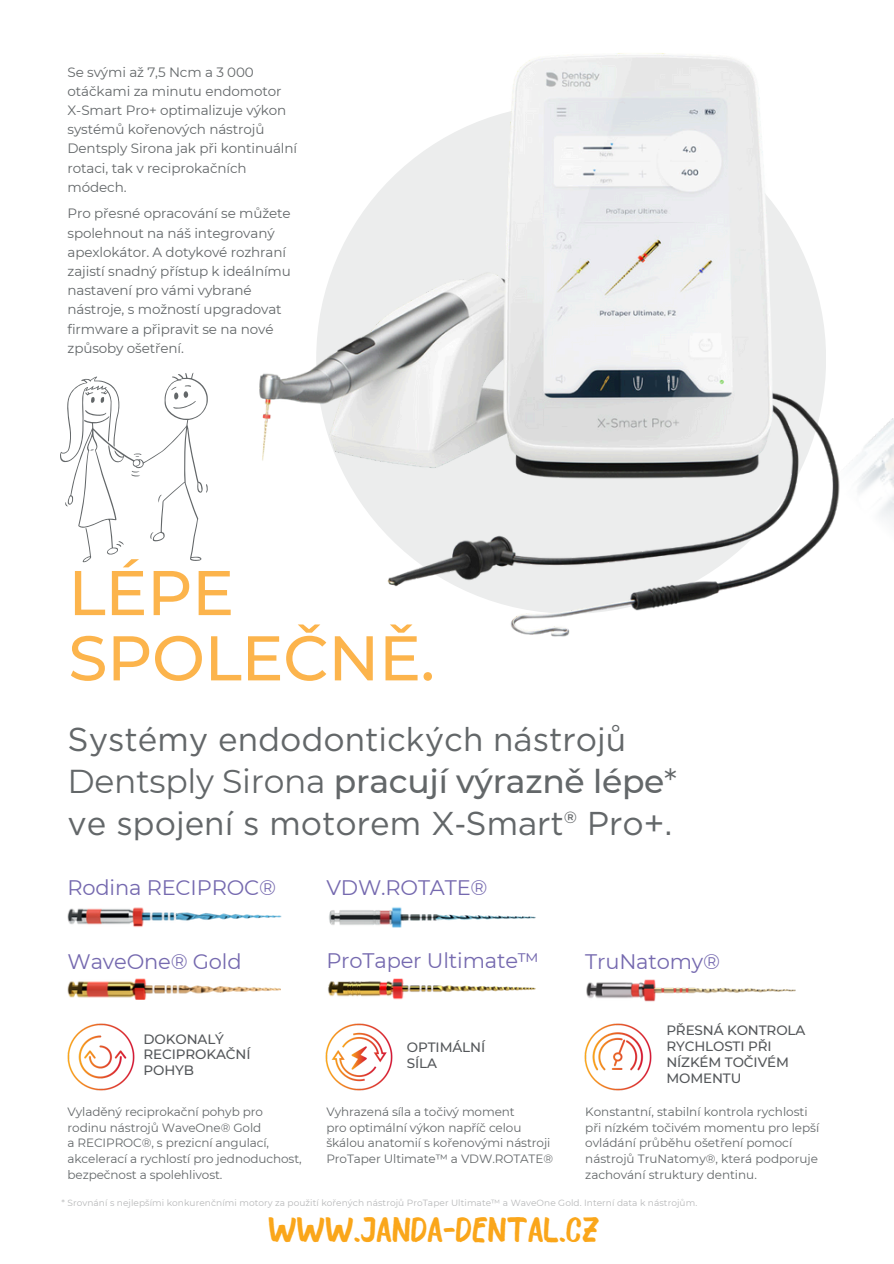
<style>
.page{position:relative;width:894px;height:1264px;background:#fff}
.page>*{position:absolute;margin:0;border:0;box-sizing:border-box;transform-origin:0 0}
.t1{font:500 63px/65.2px "Montserrat";letter-spacing:-.01em;color:#fcb44c}
.t2{font:33.9px "Bosk";color:#faa61a}
.t3{font:33px/41.7px "Gotham";color:#636769}
.t4{font:21px "Montserrat";letter-spacing:-.01em;color:#7569af}
.t5{font:13.5px/19.2px "Montserrat";letter-spacing:-.01em;color:#636769}
.t6{font:500 13.5px/15.8px "Montserrat";letter-spacing:-.01em;color:#54575a}
.t7{font:12px/15.8px "Montserrat";letter-spacing:-.01em;color:#636769}
.t8{font:9px "Montserrat";letter-spacing:.005em;color:#b7b8b9}
.s1{font-family:"Montserrat"}
.s2{font-family:"Montserrat";font-weight:500}
.s3{font-family:"Noto Sans"}
</style>
<div class="page">
<img style="left:878px;top:418px;width:15px;height:106px">
<img style="left:68px;top:978px;width:212px;height:21px">
<img style="left:68px;top:907px;width:214px;height:20px">
<img style="left:328px;top:978px;width:208px;height:21px">
<img style="left:329px;top:907px;width:207px;height:20px">
<img style="left:586px;top:979px;width:210px;height:23px">
<img style="left:67px;top:1023px;width:68px;height:68px">
<img style="left:325px;top:1023px;width:68px;height:68px">
<img style="left:584px;top:1023px;width:68px;height:68px">
<img style="left:207px;top:53px;width:671px;height:584px">
<svg style="left:60px;top:372px;width:147px;height:190px"></svg>
<p class="t5" style="left:68px;top:62px;width:231px">Se svými až 7,5 Ncm a 3 000 otáčkami za minutu endomotor<br>X‑Smart Pro+ optimalizuje výkon systémů kořenových nástrojů<br>Dentsply Sirona jak při kontinuální rotaci, tak v reciprokačních módech.</p>
<h1 class="t5" style="left:68px;top:203px;width:225px">Pro přesné opracování se můžete</h1>
<h3 class="t5" style="left:68px;top:223px;width:208px">spolehnout na náš integrovaný</h3>
<h5 class="t5" style="left:68px;top:242px;width:220px">apexlokátor. A dotykové rozhraní</h5>
<p class="t5" style="left:68px;top:262px;width:225px">zajistí snadný přístup k ideálnímu</p>
<h4 class="t5" style="left:68px;top:281px;width:186px">nastavení pro vámi vybrané</h4>
<p class="t5" style="left:68px;top:300px;width:216px">nástroje, s možností upgradovat</p>
<h5 class="t5" style="left:68px;top:319px;width:207px">firmware a připravit se na nové</h5>
<p class="t5" style="left:68px;top:338px;width:118px">způsoby ošetření.</p>
<p class="t1" style="left:68px;top:560px;width:368px">LÉPE<br>SPOLEČNĚ.</p>
<h5 class="t3" style="left:68px;top:718px;width:610px">Systémy endodontických nástrojů<br><span class="s1">Dentsply Sirona</span> <span class="s2">pracují výrazně lépe</span><span class="s1">* </span>ve spojení s motorem X<span class="s3">‑</span>Smart® Pro+.</h5>
<p class="t4" style="left:68px;top:874px;width:210px">Rodina RECIPROC®</p>
<p class="t4" style="left:326px;top:874px;width:163px">VDW.ROTATE®</p>
<h6 class="t4" style="left:68px;top:948px;width:175px">WaveOne® Gold</h6>
<p class="t6" style="left:143px;top:1030px;width:109px">DOKONALÝ<br>RECIPROKAČNÍ<br>POHYB</p>
<h6 class="t4" style="left:326px;top:947px;width:214px">ProTaper Ultimate™</h6>
<p class="t4" style="left:585px;top:949px;width:136px">TruNatomy®</p>
<h5 class="t6" style="left:407px;top:1039px;width:80px">OPTIMÁLNÍ<br>SÍLA</h5>
<p class="t6" style="left:666px;top:1022px;width:140px">PŘESNÁ KONTROLA<br>RYCHLOSTI PŘI<br>NÍZKÉM TOČIVÉM<br>MOMENTU</p>
<h6 class="t7" style="left:68px;top:1103px;width:235px">Vyladěný reciprokační pohyb pro rodinu nástrojů WaveOne® Gold<br>a RECIPROC®, s prezicní angulací, akcelerací a rychlostí pro jednoduchost, bezpečnost a spolehlivost.</h6>
<p class="t7" style="left:326px;top:1103px;width:228px">Vyhrazená síla a točivý moment<br>pro optimální výkon napříč celou škálou anatomií s kořenovými nástroji ProTaper Ultimate™ a VDW.ROTATE®</p>
<p class="t7" style="left:585px;top:1103px;width:235px">Konstantní, stabilní kontrola rychlosti při nízkém točivém momentu pro lepší ovládání průběhu ošetření pomocí nástrojů TruNatomy®, která podporuje zachování struktury dentinu.</p>
<p class="t8" style="left:62px;top:1197px;width:637px">* Srovnání s nejlepšími konkurenčními motory za použití kořených nástrojů ProTaper Ultimate™ a WaveOne Gold. Interní data k nástrojům.</p>
<p class="t2" style="left:268px;top:1216px;width:333px">WWW.JANDA-DENTAL.CZ</p>
</div>
